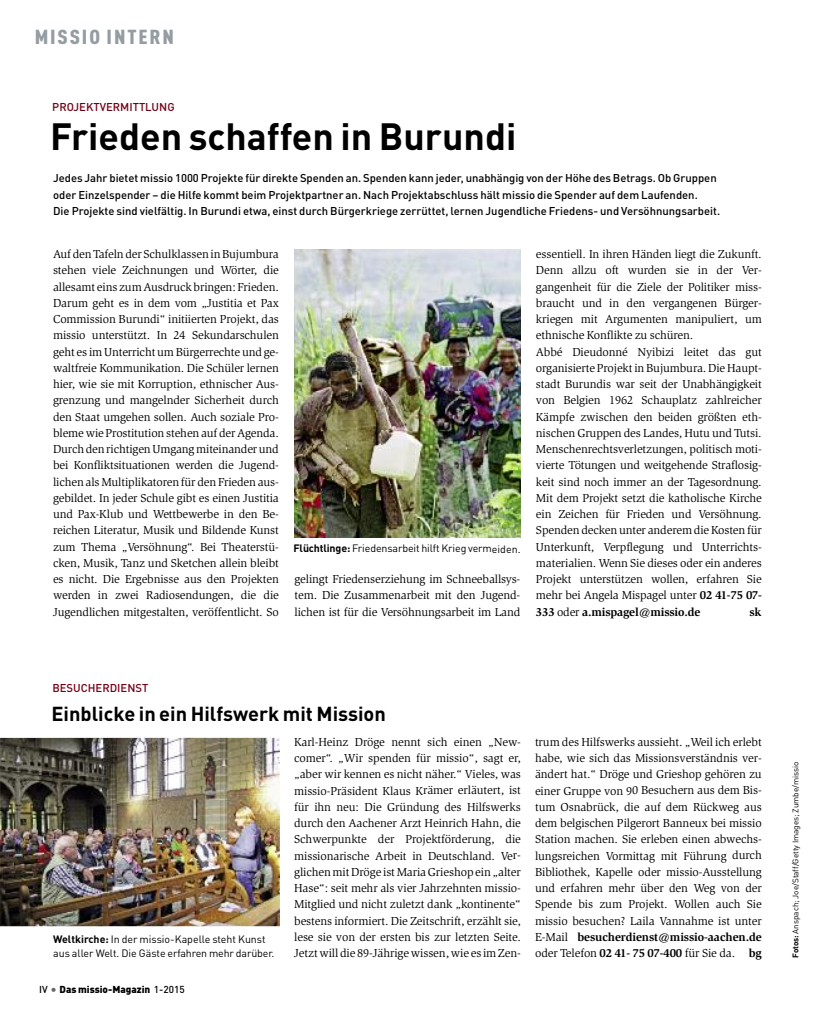
<style>
.page{position:relative;width:815px;height:1028px;background:#fff}
.page>*{position:absolute;margin:0;border:0;box-sizing:border-box;transform-origin:0 0}
.t1{font:700 37.5px "DIN Pro";color:#000}
.t2{font:700 20px "DIN Pro";color:#000}
.t3{font:900 20px "DIN Cond";letter-spacing:.085em;color:#949da1;scale:1.1 1}
.t4{font:11.88px/16.2px "Slimbach Std";letter-spacing:-.01em;color:#000;text-align:justify}
.t5{font:700 11.88px "Slimbach Std";color:#000}
.t6{font:500 11.25px/16.2px "DIN Pro";color:#000}
.t7{font:500 11.25px "DIN Pro";color:#720016}
.t8{font:10.62px/13.8px "DIN Pro";letter-spacing:-.01em;color:#000}
.t9{font:900 10px "DIN Pro";color:#000}
.t10{font:8.12px "DIN Pro";color:#000}
.s1{font-weight:700}
.s2{font-weight:500}
.s3{font-weight:500;font-size:12.5px;color:#666}
</style>
<div class="page">
<img style="left:294px;top:249px;width:227px;height:288px">
<img style="left:0;top:738px;width:280px;height:188px">
<h2 class="t3" style="left:35px;top:24px;width:128px">MISSIO INTERN</h2>
<p class="t7" style="left:52px;top:100px;width:124px">PROJEKTVERMITTLUNG</p>
<h1 class="t1" style="left:50px;top:114px;width:468px">Frieden schaffen in Burundi</h1>
<p class="t6" style="left:53px;top:170px;width:668px">Jedes Jahr bietet missio 1000 Projekte für direkte Spenden an. Spenden kann jeder, unabhängig von der Höhe des Betrags. Ob Gruppen oder Einzelspender – die Hilfe kommt beim Projektpartner an. Nach Projektabschluss hält missio die Spender auf dem Laufenden.<br>Die Projekte sind vielfältig. In Burundi etwa, einst durch Bürgerkriege zerrüttet, lernen Jugendliche Friedens- und Versöhnungsarbeit.</p>
<p class="t4" style="left:53px;top:247px;width:227px">AufdenTafelnder SchulklasseninBujumbura stehen viele Zeichnungen und Wörter, die allesamt eins zum Ausdruck bringen: Frieden.<br>Darum geht es in dem vom „Justitia et Pax Commission Burundi“ initiierten Projekt, das missio unterstützt. In 24 Sekundarschulen geht es im Unterricht um Bürgerrechte und ge&shy;waltfreie Kommunikation. Die Schüler lernen hier, wie sie mit Korruption, ethnischer Aus&shy;grenzung und mangelnder Sicherheit durch den Staat umgehen sollen. Auch soziale Pro&shy;blemewie Prostitution stehen auf derAgenda.<br>DurchdenrichtigenUmgangmiteinanderund bei Konfliktsituationen werden die Jugend&shy;lichen als Multiplikatoren für den Frieden aus&shy;gebildet. In jeder Schule gibt es einen Justitia und Pax-Klub und Wettbewerbe in den Be&shy;reichen Literatur, Musik und Bildende Kunst zum Thema „Versöhnung“. Bei Theaterstü&shy;cken, Musik, Tanz und Sketchen allein bleibt es nicht. Die Ergebnisse aus den Projekten werden in zwei Radiosendungen, die die Jugendlichen mitgestalten, veröffentlicht. So</p>
<p class="t4" style="left:536px;top:247px;width:227px;text-align:left">essentiell. In ihren Händen liegt die Zukunft.<br>Denn allzu oft wurden sie in der Ver&shy;gangenheit für die Ziele der Politiker miss&shy;braucht und in den vergangenen Bürger&shy;kriegen mit Argumenten manipuliert, um ethnische Konflikte zu schüren.<br>Abbé Dieudonné Nyibizi leitet das gut organisierte Projekt in Bujumbura. Die Haupt&shy;stadt Burundis war seit der Unabhängigkeit von Belgien 1962 Schauplatz zahlreicher Kämpfe zwischen den beiden größten eth&shy;nischen Gruppen des Landes, Hutu und Tutsi.<br>Menschenrechtsverletzungen, politisch moti&shy;vierte Tötungen und weitgehende Straflosig&shy;keit sind noch immer an der Tagesordnung.<br>Mit dem Projekt setzt die katholische Kirche ein Zeichen für Frieden und Versöhnung.<br>Spenden decken unter anderem die Kosten für Unterkunft, Verpflegung und Unterrichts&shy;materialien. Wenn Sie dieses oder ein anderes Projekt unterstützen wollen, erfahren Sie mehr bei Angela Mispagel unter <span class="s1">02 41-75 07- 333</span> oder <span class="s1">a.mispagel@missio.de</span></p>
<p class="t8" style="left:293px;top:541px;width:229px"><span class="s1">Flüchtlinge:</span> Friedensarbeit hilft Krieg vermeiden.</p>
<p class="t4" style="left:294px;top:572px;width:227px">gelingt Friedenserziehung im Schneeballsys&shy;tem. Die Zusammenarbeit mit den Jugend&shy;lichen ist für die Versöhnungsarbeit im Land</p>
<p class="t5" style="left:749px;top:607px;width:14px">sk</p>
<p class="t7" style="left:52px;top:681px;width:98px">BESUCHERDIENST</p>
<h2 class="t2" style="left:52px;top:702px;width:336px">Einblicke in ein Hilfswerk mit Mission</h2>
<p class="t8" style="left:53px;top:932px;width:223px"><span class="s1">Weltkirche:</span> In der missio-Kapelle steht Kunst aus aller Welt. Die Gäste erfahren mehr darüber.</p>
<p class="t9" style="left:39px;top:983px;width:147px"><span class="s2">IV</span> <span class="s3">•</span> Das missio-Magazin <span class="s2">1-2015</span></p>
<p class="t4" style="left:294px;top:734px;width:228px">Karl-Heinz Dröge nennt sich einen „New&shy;comer“. „Wir spenden für missio“, sagt er, „aber wir kennen es nicht näher.“ Vieles, was missio-Präsident Klaus Krämer erläutert, ist für ihn neu: Die Gründung des Hilfswerks durch den Aachener Arzt Heinrich Hahn, die Schwerpunkte der Projektförderung, die missionarische Arbeit in Deutschland. Ver&shy;glichenmit Dröge istMariaGrieshop ein„alter Hase“: seit mehr als vier Jahrzehnten missio-Mitglied und nicht zuletzt dank „kontinente“ bestens informiert. Die Zeitschrift, erzählt sie, lese sie von der ersten bis zur letzten Seite.<br>Jetztwilldie 89-Jährigewissen,wie es imZen-</p>
<p class="t4" style="left:535px;top:734px;width:228px">trum des Hilfswerks aussieht. „Weil ich erlebt habe, wie sich das Missionsverständnis ver&shy;ändert hat.“ Dröge und Grieshop gehören zu einer Gruppe von 90 Besuchern aus dem Bis&shy;tum Osnabrück, die auf dem Rückweg aus dem belgischen Pilgerort Banneux bei missio Station machen. Sie erleben einen abwechs&shy;lungsreichen Vormittag mit Führung durch Bibliothek, Kapelle oder missio-Ausstellung und erfahren mehr über den Weg von der Spende bis zum Projekt. Wollen auch Sie missio besuchen? Laila Vannahme ist unter E-Mail <span class="s1">besucherdienst@missio-aachen.de </span>oder Telefon <span class="s1">02 41- 75 07-400</span> für Sie da. <span class="s1">bg</span></p>
<p class="t10" style="left:791px;top:957px;width:198px;rotate:-90deg"><span class="s1">Fotos:</span> Anspach; Joe/Staff/Getty Images; Zumbe/missio</p>
</div>
